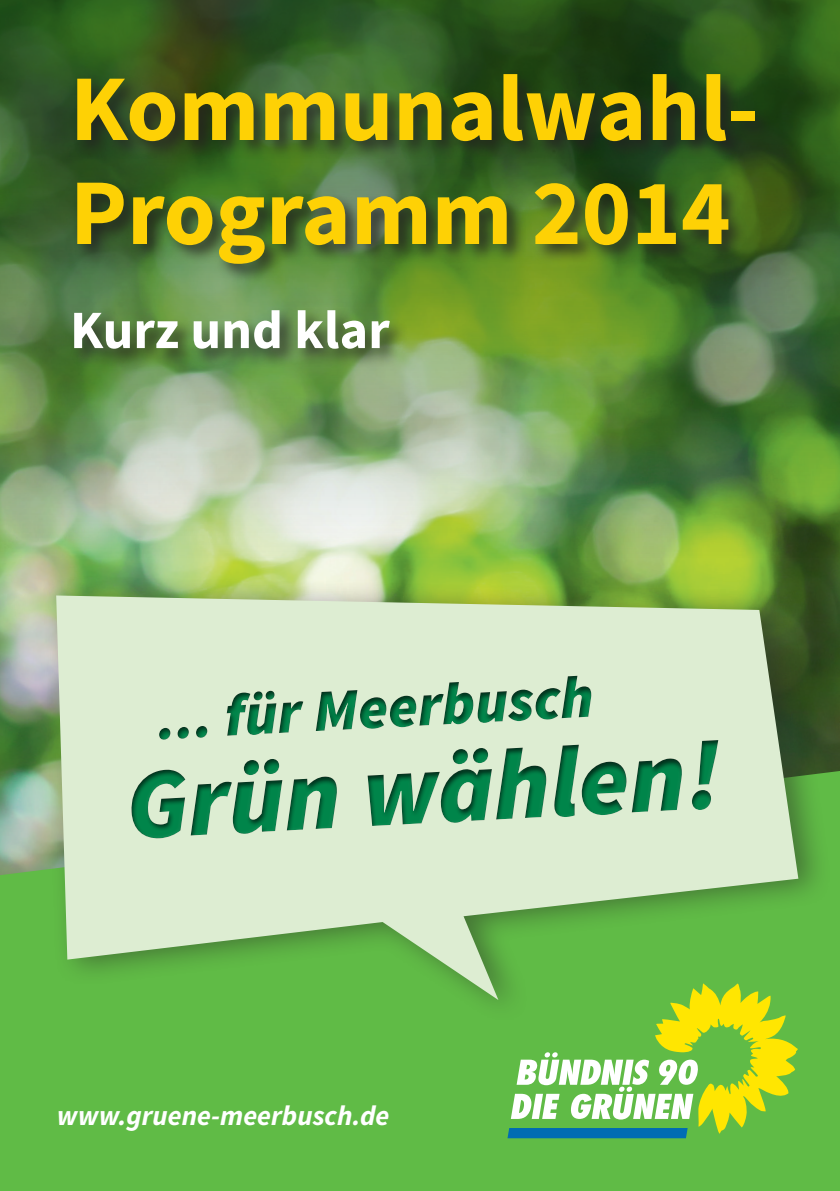
<style>
.page{position:relative;width:840px;height:1191px;background:#fff}
.page>*{position:absolute;margin:0;border:0;box-sizing:border-box;transform-origin:0 0}
.t1{font:italic 900 101px "Source Sans Pro";color:#00854a}
.t2{font:700 94px/104px "Source Sans Pro";color:#fed105}
.t3{font:italic 900 59.6px "Source Sans Pro";color:#00854a}
.t4{font:700 54px "Source Sans Pro";color:#fff}
.t5{font:italic 700 28px "Source Sans Pro";color:#fff}
</style>
<div class="page">
<img style="left:0;top:558px;width:839px;height:213px">
<img style="left:0;top:0;width:839px;height:558px">
<div style="left:0;top:771px;width:839px;height:420px;background:#60bb46"></div>
<svg style="left:507px;top:1025px;width:290px;height:113px"></svg>
<div style="left:42px;top:575px;width:790px;height:450px;background:#231f20;opacity:.45"></div>
<svg style="left:56px;top:595px;width:741px;height:405px;background:#8ec772"></svg>
<svg style="left:95px;top:604px;width:744px;height:364px;background:#bcd7af"></svg>
<div style="left:70px;top:70px;width:704px;height:298px;background:#231f20;opacity:.75"></div>
<p class="t2" style="left:70px;top:60px;width:689px">Kommunalwahl-<br>Programm 2014</p>
<p class="t4" style="left:70px;top:295px;width:321px">Kurz und klar</p>
<p class="t3" style="left:155px;top:681px;width:438px;rotate:-3deg">... für Meerbusch</p>
<p class="t1" style="left:122px;top:740px;width:597px;rotate:-3deg">Grün wählen!</p>
<p class="t5" style="left:57px;top:1097px;width:334px">www.gruene-meerbusch.de</p>
</div>
